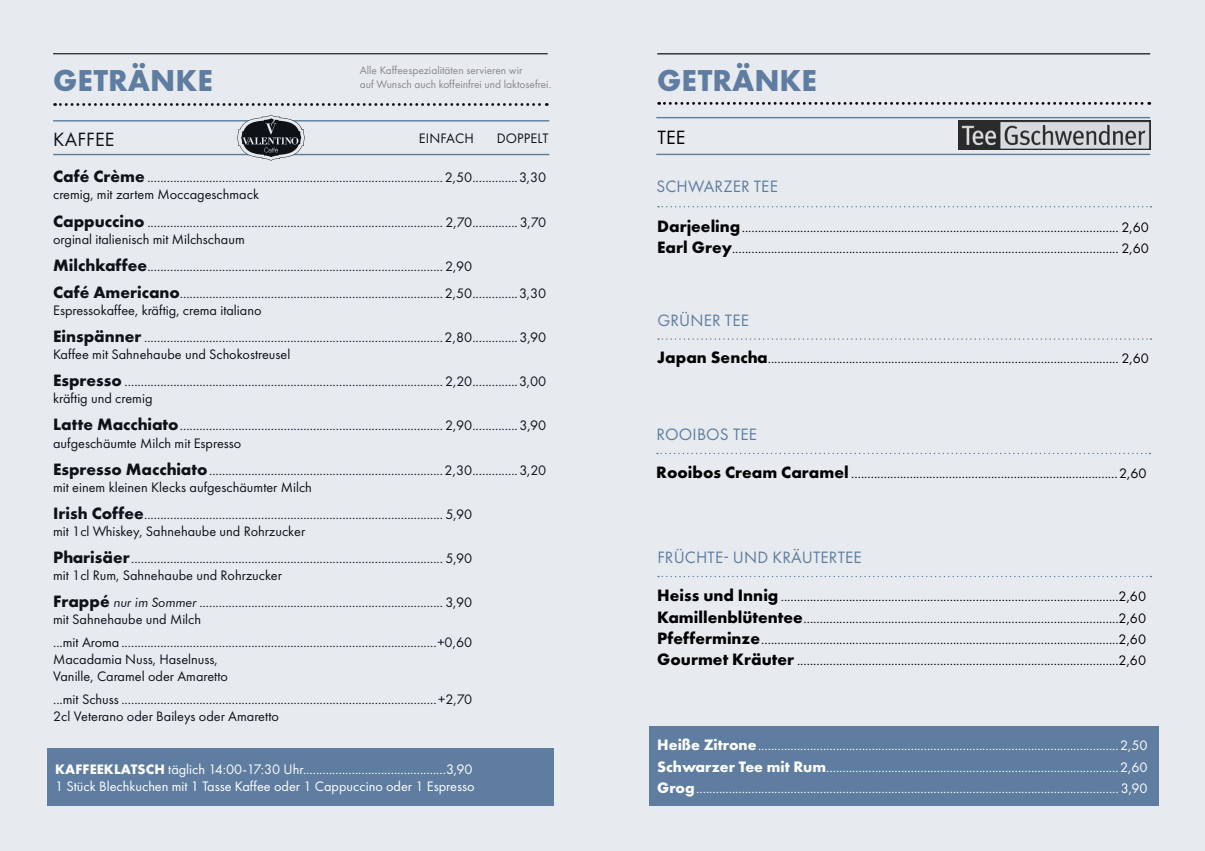
<style>
.page{position:relative;width:1205px;height:851px;background:#fff}
.page>*{position:absolute;margin:0;border:0;box-sizing:border-box;transform-origin:0 0}
.t1{font:700 31.38px "Futura PT";color:#5f7da0}
.t2{font:20px "Futura PT";letter-spacing:.01em;color:#000}
.t3{font:17.12px "Futura PT";letter-spacing:.01em;color:#5f7da0}
.t4{font:14.25px/27.1px "Futura PT";color:#000}
.t5{font:14.25px/21.4px "Futura PT";color:#fff;text-align:justify}
.t6{font:11.38px/13.6px "Futura PT";color:#878787}
.s1{font-weight:700;font-size:17.12px}
.s2{font-family:"Futura BT";font-style:italic;font-size:12.88px}
.s3{font-weight:700}
.s4{font-weight:700;font-size:15.62px}
</style>
<div class="page">
<div style="left:0;top:0;width:1205px;height:850px;background:#e7ebf0"></div>
<hr style="left:657px;top:53px;width:493px;height:1px;background:#000">
<hr style="left:656px;top:117px;width:494px;height:1px;background:#5f7da0">
<hr style="left:656px;top:154px;width:494px;height:1px;background:#5f7da0">
<svg style="left:659px;top:102px;width:491px;height:3px"></svg>
<svg style="left:658px;top:206px;width:493px;height:1px"></svg>
<svg style="left:658px;top:338px;width:493px;height:2px"></svg>
<svg style="left:657px;top:452px;width:493px;height:2px"></svg>
<svg style="left:658px;top:575px;width:493px;height:2px"></svg>
<div style="left:649px;top:725px;width:509px;height:80px;background:#5f7da0"></div>
<img style="left:958px;top:120px;width:192px;height:29px">
<div style="left:47px;top:748px;width:506px;height:57px;background:#5f7da0"></div>
<h1 class="t1" style="left:53px;top:61px;width:161px">GETRÄNKE</h1>
<h2 class="t2" style="left:53px;top:128px;width:63px">KAFFEE</h2>
<p class="t6" style="left:360px;top:64px;width:193px">Alle Kaffeespezialitäten servieren wir<br>auf Wunsch auch koffeinfrei und laktosefrei.</p>
<h1 class="t1" style="left:657px;top:60px;width:161px">GETRÄNKE</h1>
<p class="t4" style="left:419px;top:125px;width:56px">EINFACH</p>
<p class="t4" style="left:497px;top:125px;width:53px">DOPPELT</p>
<h2 class="t2" style="left:657px;top:125px;width:30px">TEE</h2>
<p class="t4" style="left:53px;top:169px;width:495px;line-height:17.1px"><span class="s1">Café Crème</span> ...........................................................................................2,50..............3,30 cremig, mit zartem Moccageschmack</p>
<p class="t4" style="left:53px;top:213px;width:495px;line-height:17.1px"><span class="s1">Cappuccino</span> ........................................................................................... 2,70..............3,70 orginal italienisch mit Milchschaum</p>
<p class="t4" style="left:53px;top:252px;width:495px"><span class="s1">Milchkaffee</span>........................................................................................... 2,90<br><span class="s1">Café Americano</span>.................................................................................2,50..............3,30</p>
<p class="t4" style="left:53px;top:296px;width:495px">Espressokaffee, kräftig, crema italiano<br><span class="s1">Einspänner</span> ............................................................................................2,80..............3,90</p>
<p class="t4" style="left:53px;top:341px;width:495px">Kaffee mit Sahnehaube und Schokostreusel<br><span class="s1">Espresso</span> ..................................................................................................2,20..............3,00</p>
<p class="t4" style="left:53px;top:385px;width:495px">kräftig und cremig<br><span class="s1">Latte Macchiato</span>................................................................................. 2,90..............3,90</p>
<p class="t4" style="left:53px;top:429px;width:495px">aufgeschäumte Milch mit Espresso<br><span class="s1">Espresso Macchiato</span>........................................................................2,30..............3,20</p>
<p class="t4" style="left:53px;top:473px;width:420px">mit einem kleinen Klecks aufgeschäumter Milch<br><span class="s1">Irish Coffee</span>............................................................................................ 5,90</p>
<p class="t4" style="left:53px;top:517px;width:420px">mit 1cl Whiskey, Sahnehaube und Rohrzucker<br><span class="s1">Pharisäer</span>................................................................................................ 5,90</p>
<p class="t4" style="left:53px;top:561px;width:420px">mit 1cl Rum, Sahnehaube und Rohrzucker<br><span class="s1">Frappé</span> <span class="s2">nur im Sommer</span> ........................................................................... 3,90</p>
<p class="t4" style="left:53px;top:608px;width:420px;line-height:22.8px">mit Sahnehaube und Milch<br>...mit Aroma .................................................................................................+0,60</p>
<p class="t4" style="left:53px;top:650px;width:176px;line-height:17.1px">Macadamia Nuss, Haselnuss,<br>Vanille, Caramel oder Amaretto</p>
<p class="t4" style="left:53px;top:690px;width:420px;line-height:17.1px">...mit Schuss .................................................................................................+2,70<br>2cl Veterano oder Baileys oder Amaretto</p>
<p class="t5" style="left:55px;top:760px;width:421px;line-height:17.1px"><span class="s3">KAFFEEKLATSCH</span> täglich 14:00-17:30 Uhr............................................3,90<br>1 Stück Blechkuchen mit 1 Tasse Kaffee oder 1 Cappuccino oder 1 Espresso</p>
<p class="t3" style="left:656px;top:176px;width:123px">SCHWARZER TEE</p>
<p class="t4" style="left:657px;top:216px;width:493px;line-height:21.4px"><span class="s1">Darjeeling</span>.................................................................................................................... 2,60<br><span class="s1">Earl Grey</span>....................................................................................................................... 2,60</p>
<p class="t3" style="left:657px;top:310px;width:93px">GRÜNER TEE</p>
<p class="t4" style="left:657px;top:344px;width:493px"><span class="s1">Japan Sencha</span>............................................................................................................ 2,60</p>
<p class="t3" style="left:656px;top:424px;width:102px">ROOIBOS TEE</p>
<p class="t4" style="left:656px;top:459px;width:492px"><span class="s1">Rooibos Cream Caramel</span> ..................................................................................2,60</p>
<p class="t3" style="left:657px;top:547px;width:206px">FRÜCHTE- UND KRÄUTERTEE</p>
<p class="t4" style="left:657px;top:585px;width:490px;line-height:21.4px;text-align:justify"><span class="s1">Heiss und Innig</span> ........................................................................................................2,60<br><span class="s1">Kamillenblütentee</span>.................................................................................................2,60<br><span class="s1">Pfefferminze</span>..............................................................................................................2,60<br><span class="s1">Gourmet Kräuter</span> ...................................................................................................2,60</p>
<p class="t5" style="left:657px;top:734px;width:492px"><span class="s4">Heiße Zitrone</span>...............................................................................................................2,50<br><span class="s4">Schwarzer Tee mit Rum</span>..........................................................................................2,60<br><span class="s4">Grog</span>.................................................................................................................................. 3,90</p>
</div>
